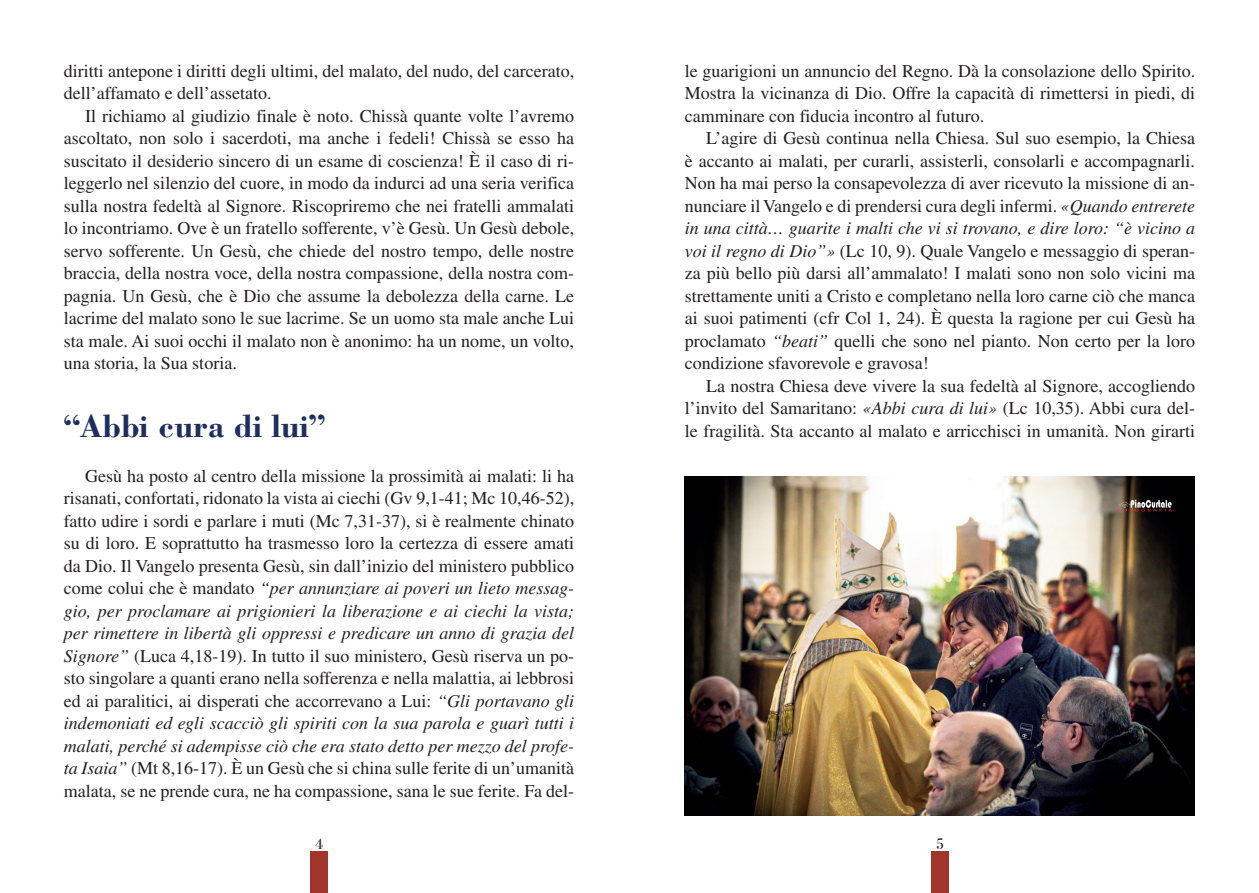
<style>
.page{position:relative;width:1259px;height:893px;background:#fff}
.page>*{position:absolute;margin:0;border:0;box-sizing:border-box;transform-origin:0 0}
.t1{font:700 33px "Bodoni Std";color:#1f2f5d}
.t2{font:18px/22.5px "Times LT Std";color:#231f20;text-align:justify}
.t3{font:15px "Bodoni Svty Two ITCTT";color:#231f20}
.s1{font-style:italic}
</style>
<div class="page">
<div style="left:310px;top:851px;width:17px;height:42px;background:#a1342b"></div>
<div style="left:931px;top:851px;width:17px;height:42px;background:#a1342b"></div>
<img style="left:685px;top:476px;width:509px;height:340px">
<p class="t2" style="left:64px;top:59px;width:512px">diritti antepone i diritti degli ultimi, del malato, del nudo, del carcerato, dell’affamato e dell’assetato.</p>
<p class="t2" style="left:64px;top:104px;width:512px;text-indent:21px">Il richiamo al giudizio finale è noto. Chissà quante volte l’avremo ascoltato, non solo i sacerdoti, ma anche i fedeli! Chissà se esso ha suscitato il desiderio sincero di un esame di coscienza! È il caso di ri&shy;leggerlo nel silenzio del cuore, in modo da indurci ad una seria verifica sulla nostra fedeltà al Signore. Riscopriremo che nei fratelli ammalati lo incontriamo. Ove è un fratello sofferente, v’è Gesù. Un Gesù debole, servo sofferente. Un Gesù, che chiede del nostro tempo, delle nostre braccia, della nostra voce, della nostra compassione, della nostra com&shy;pagnia. Un Gesù, che è Dio che assume la debolezza della carne. Le lacrime del malato sono le sue lacrime. Se un uomo sta male anche Lui sta male. Ai suoi occhi il malato non è anonimo: ha un nome, un volto, una storia, la Sua storia.</p>
<h1 class="t1" style="left:64px;top:405px;width:263px">“Abbi cura di lui”</h1>
<p class="t2" style="left:64px;top:464px;width:512px;text-indent:21px">Gesù ha posto al centro della missione la prossimità ai malati: li ha risanati, confortati, ridonato la vista ai ciechi (Gv 9,1-41; Mc 10,46-52), fatto udire i sordi e parlare i muti (Mc 7,31-37), si è realmente chinato su di loro. E soprattutto ha trasmesso loro la certezza di essere amati da Dio. Il Vangelo presenta Gesù, sin dall’inizio del ministero pubblico come colui che è mandato <span class="s1">“per annunziare ai poveri un lieto messag&shy;gio, per proclamare ai prigionieri la liberazione e ai ciechi la vista; per rimettere in libertà gli oppressi e predicare un anno di grazia del Signore”</span> (Luca 4,18-19). In tutto il suo ministero, Gesù riserva un po&shy;sto singolare a quanti erano nella sofferenza e nella malattia, ai lebbrosi ed ai paralitici, ai disperati che accorrevano a Lui: <span class="s1">“Gli portavano gli indemoniati ed egli scacciò gli spiriti con la sua parola e guarì tutti i malati, perché si adempisse ciò che era stato detto per mezzo del profe&shy;ta Isaia”</span> (Mt 8,16-17). È un Gesù che si china sulle ferite di un’umanità malata, se ne prende cura, ne ha compassione, sana le sue ferite. Fa del-</p>
<p class="t2" style="left:685px;top:59px;width:512px">le guarigioni un annuncio del Regno. Dà la consolazione dello Spirito.<br>Mostra la vicinanza di Dio. Offre la capacità di rimettersi in piedi, di camminare con fiducia incontro al futuro.</p>
<p class="t2" style="left:685px;top:127px;width:512px;text-indent:21px">L’agire di Gesù continua nella Chiesa. Sul suo esempio, la Chiesa è accanto ai malati, per curarli, assisterli, consolarli e accompagnarli.<br>Non ha mai perso la consapevolezza di aver ricevuto la missione di an&shy;nunciare il Vangelo e di prendersi cura degli infermi. <span class="s1">«Quando entrerete in una città… guarite i malti che vi si trovano, e dire loro: “è vicino a voi il regno di Dio”»</span> (Lc 10, 9). Quale Vangelo e messaggio di speran&shy;za più bello più darsi all’ammalato! I malati sono non solo vicini ma strettamente uniti a Cristo e completano nella loro carne ciò che manca ai suoi patimenti (cfr Col 1, 24). È questa la ragione per cui Gesù ha proclamato <span class="s1">“beati”</span> quelli che sono nel pianto. Non certo per la loro condizione sfavorevole e gravosa!</p>
<p class="t2" style="left:685px;top:374px;width:512px;text-indent:21px">La nostra Chiesa deve vivere la sua fedeltà al Signore, accogliendo l’invito del Samaritano: <span class="s1">«Abbi cura di lui»</span> (Lc 10,35). Abbi cura del&shy;le fragilità. Sta accanto al malato e arricchisci in umanità. Non girarti</p>
<p class="t3" style="left:315px;top:831px;width:9px">4</p>
<p class="t3" style="left:936px;top:831px;width:9px">5</p>
</div>
